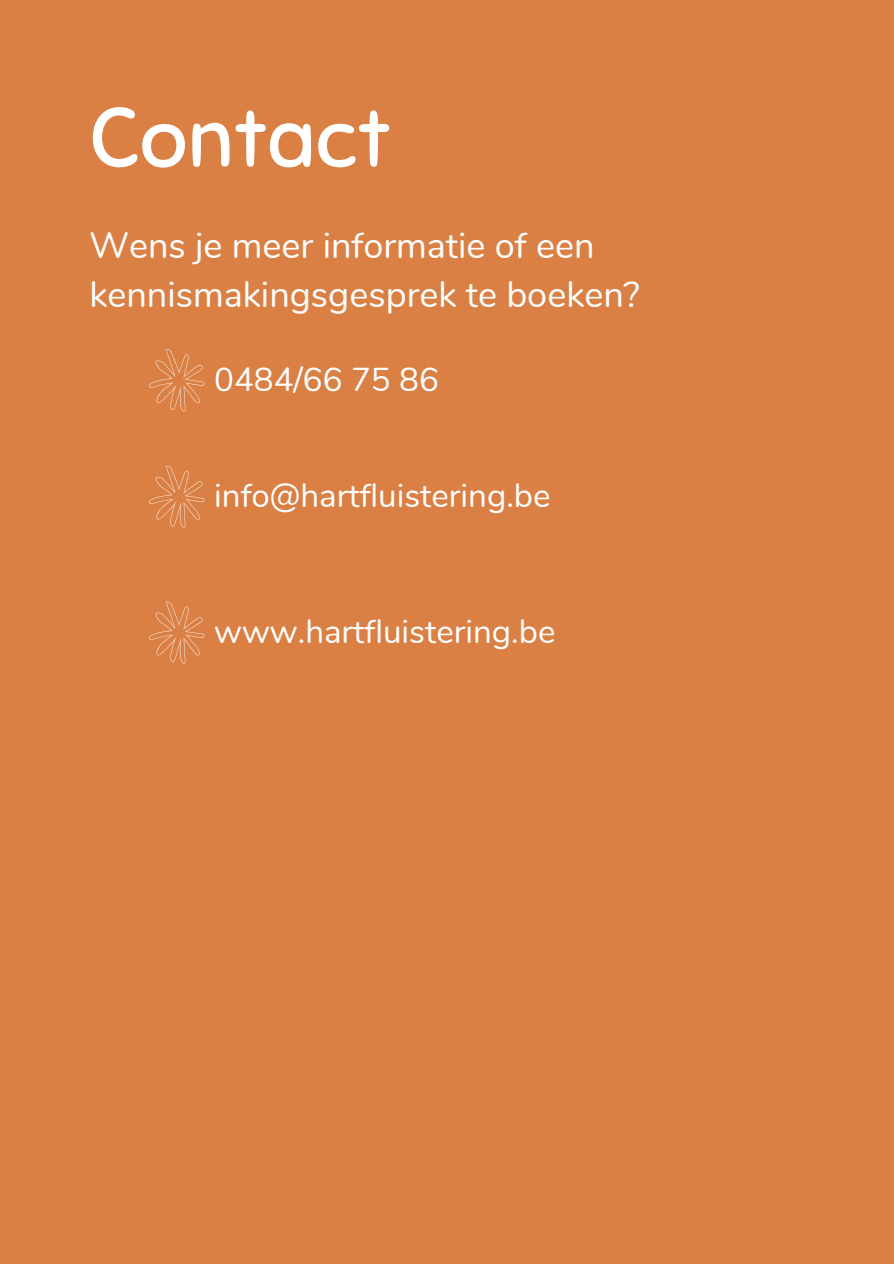
<style>
.page{position:relative;width:894px;height:1264px;background:#fff}
.page>*{position:absolute;margin:0;border:0;box-sizing:border-box;transform-origin:0 0}
.t1{font:84px "Sniglet";color:#fff}
.t2{font:36px/49.5px "Nunito";color:#fff}
.t3{font:33px "Nunito";color:#fff}
</style>
<div class="page">
<div style="left:0;top:0;width:893px;height:1263px;background:#da8044"></div>
<svg style="left:149px;top:349px;width:56px;height:63px"></svg>
<svg style="left:149px;top:465px;width:56px;height:63px"></svg>
<svg style="left:149px;top:601px;width:56px;height:63px"></svg>
<p class="t1" style="left:89px;top:86px;width:303px">Contact</p>
<p class="t2" style="left:89px;top:221px;width:551px">Wens je meer informatie of een kennismakingsgesprek te boeken?</p>
<p class="t3" style="left:214px;top:357px;width:226px">0484/66 75 86</p>
<p class="t3" style="left:214px;top:473px;width:338px">info@hartfluistering.be</p>
<p class="t3" style="left:214px;top:609px;width:342px">www.hartfluistering.be</p>
</div>
